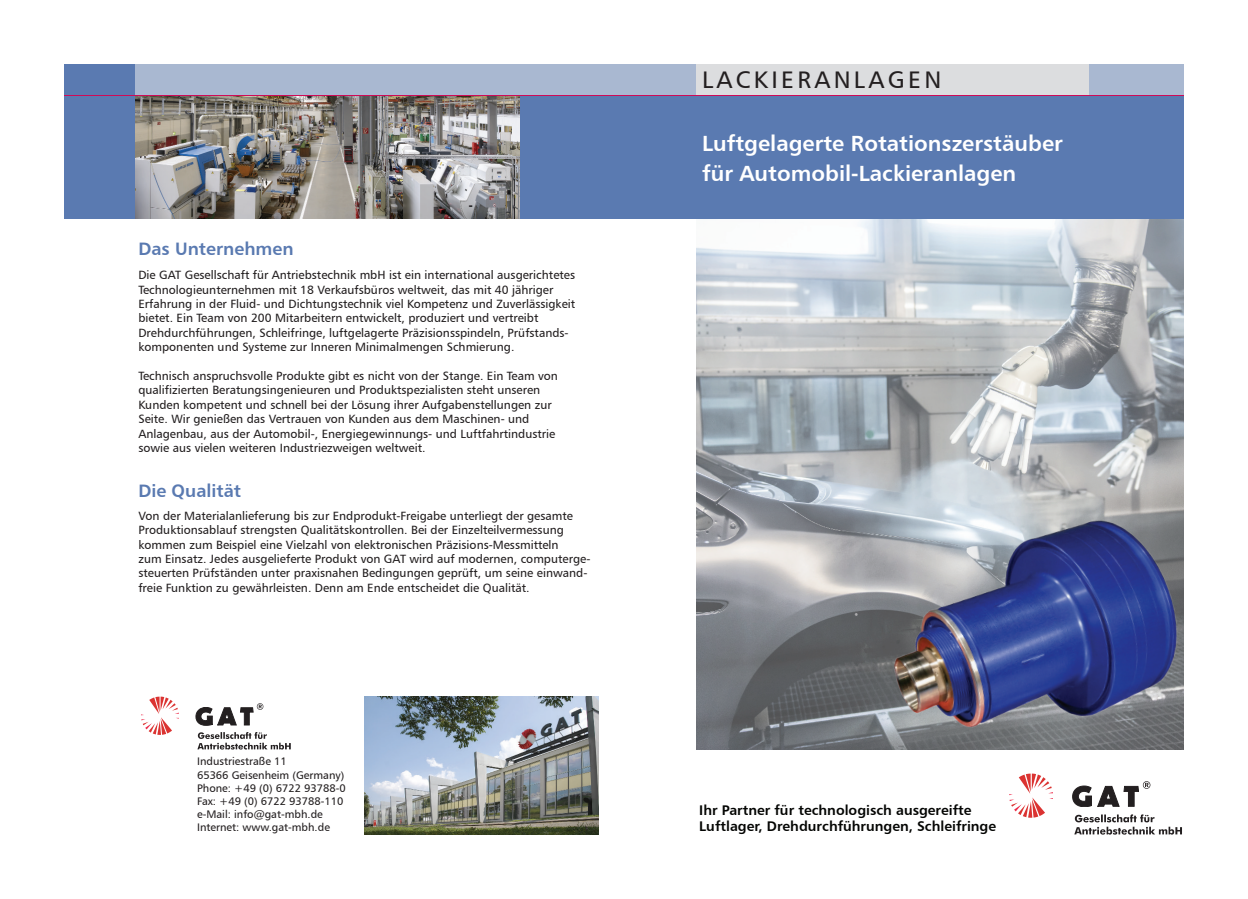
<style>
.page{position:relative;width:1248px;height:899px;background:#fff}
.page>*{position:absolute;margin:0;border:0;box-sizing:border-box;transform-origin:0 0}
.t1{font:24px "Humanist 777 BT Roman B";letter-spacing:.14em;color:#231f20}
.t2{font:22px/30px "Humanist 777 BT Bold B";color:#fff}
.t3{font:18px "Humanist 777 BT Bold B";color:#5a7ab1}
.t4{font:14px/16.8px "Humanist 777 BT Bold B";color:#040503}
.t5{font:12px/14.4px "Humanist 777 BT Roman B";color:#231f20}
.t6{font:11px/13.2px "Humanist 777 BT Roman B";color:#231f20}
</style>
<div class="page">
<div style="left:65px;top:64px;width:1118px;height:31px;background:#a9b8d1"></div>
<hr style="left:64px;top:95px;width:1119px;height:1px;background:#d00a57">
<div style="left:64px;top:64px;width:71px;height:31px;background:#5a7ab1"></div>
<div style="left:64px;top:96px;width:1119px;height:123px;background:#5a7ab1"></div>
<img style="left:696px;top:220px;width:487px;height:529px">
<div style="left:696px;top:64px;width:392px;height:31px;background:#dcdddf"></div>
<img style="left:792px;top:444px;width:392px;height:384px">
<img style="left:136px;top:96px;width:383px;height:123px">
<img style="left:364px;top:696px;width:235px;height:138px">
<svg style="left:141px;top:696px;width:38px;height:39px"></svg>
<svg style="left:197px;top:732px;width:94px;height:17px"></svg>
<svg style="left:196px;top:703px;width:67px;height:22px"></svg>
<svg style="left:1009px;top:773px;width:43px;height:44px"></svg>
<svg style="left:1074px;top:814px;width:107px;height:20px"></svg>
<svg style="left:1072px;top:781px;width:78px;height:26px"></svg>
<h3 class="t3" style="left:138px;top:242px;width:157px">Das Unternehmen</h3>
<p class="t5" style="left:138px;top:269px;width:438px">Die GAT Gesellschaft für Antriebstechnik mbH ist ein international ausgerichtetes Technologieunternehmen mit 18 Verkaufsbüros weltweit, das mit 40 jähriger Erfahrung in der Fluid- und Dichtungstechnik viel Kompetenz und Zuverlässigkeit bietet. Ein Team von 200 Mitarbeitern entwickelt, produziert und vertreibt Drehdurchführungen, Schleifringe, luftgelagerte Präzisionsspindeln, Prüfstands&shy;komponenten und Systeme zur Inneren Minimalmengen Schmierung.</p>
<p class="t5" style="left:138px;top:369px;width:421px">Technisch anspruchsvolle Produkte gibt es nicht von der Stange. Ein Team von qualifizierten Beratungsingenieuren und Produktspezialisten steht unseren Kunden kompetent und schnell bei der Lösung ihrer Aufgabenstellungen zur Seite. Wir genießen das Vertrauen von Kunden aus dem Maschinen- und Anlagenbau, aus der Automobil-, Energiegewinnungs- und Luftfahrtindustrie sowie aus vielen weiteren Industriezweigen weltweit.</p>
<h3 class="t3" style="left:138px;top:484px;width:104px">Die Qualität</h3>
<p class="t5" style="left:138px;top:509px;width:453px">Von der Materialanlieferung bis zur Endprodukt-Freigabe unterliegt der gesamte Produktionsablauf strengsten Qualitätskontrollen. Bei der Einzelteilvermessung kommen zum Beispiel eine Vielzahl von elektronischen Präzisions-Messmitteln<br>zum Einsatz. Jedes ausgelieferte Produkt von GAT wird auf modernen, computerge&shy;steuerten Prüfständen unter praxisnahen Bedingungen geprüft, um seine einwand&shy;freie Funktion zu gewährleisten. Denn am Ende entscheidet die Qualität.</p>
<p class="t6" style="left:197px;top:756px;width:150px">Industriestraße 11<br>65366 Geisenheim (Germany)<br>Phone: +49 (0) 6722 93788-0<br>Fax: +49 (0) 6722 93788-110 e-Mail: info@gat-mbh.de<br>Internet: www.gat-mbh.de</p>
<h1 class="t1" style="left:702px;top:70px;width:241px">LACKIERANLAGEN</h1>
<h2 class="t2" style="left:702px;top:130px;width:362px">Luftgelagerte Rotationszerstäuber für Automobil-Lackieranlagen</h2>
<p class="t4" style="left:699px;top:802px;width:298px">Ihr Partner für technologisch ausgereifte<br>Luftlager, Drehdurchführungen, Schleifringe</p>
</div>
